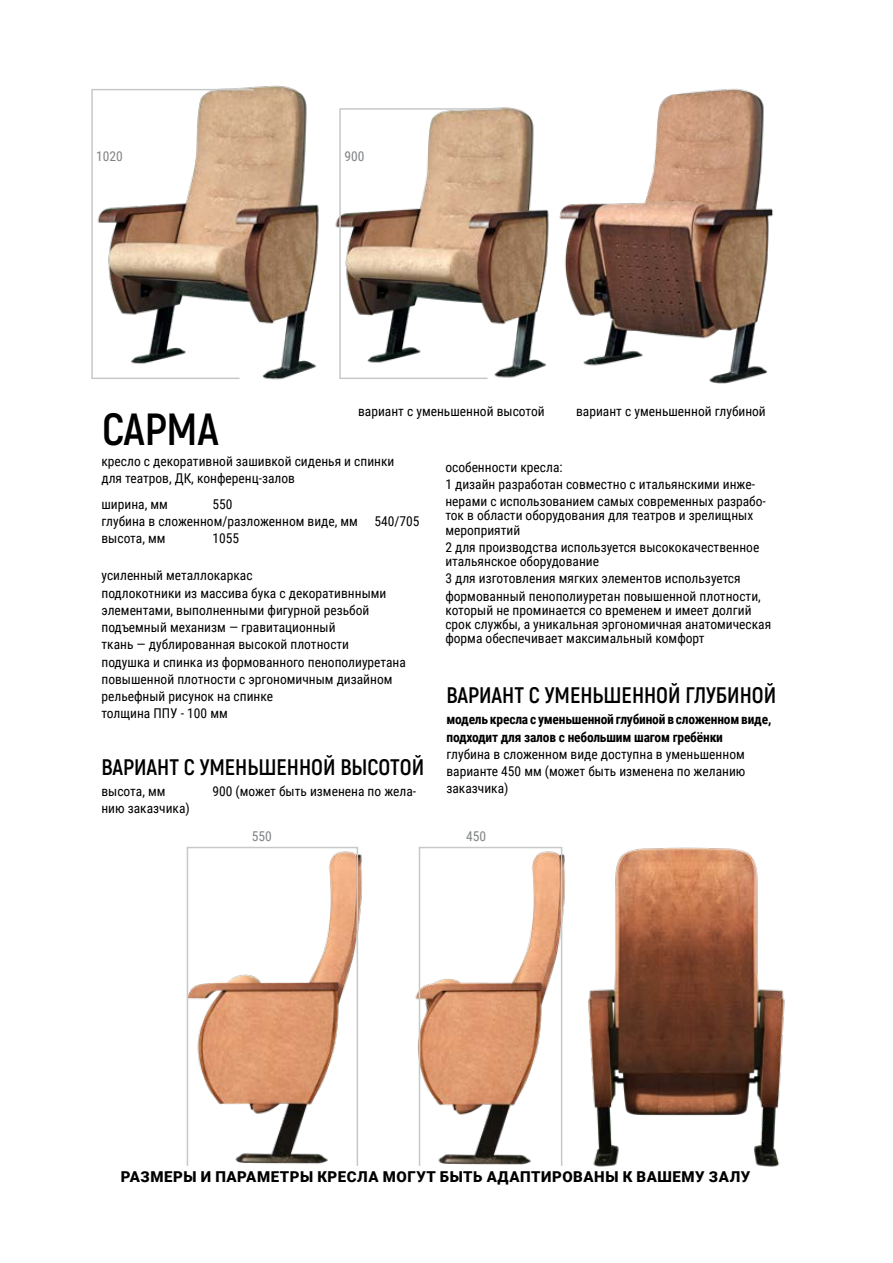
<style>
.page{position:relative;width:893px;height:1263px;background:#fff}
.page>*{position:absolute;margin:0;border:0;box-sizing:border-box;transform-origin:0 0}
.t1{font:700 45px "Akrobat";letter-spacing:-.005em;color:#000}
.t2{font:700 22.5px "Akrobat";color:#000}
.t3{font:900 15px "Roboto";letter-spacing:.035em;color:#000}
.t4{font:13.5px/17.2px "Roboto Condensed";color:#000}
.t5{font:700 13.5px/17.2px "Roboto Condensed";letter-spacing:-.015em;color:#000}
.t6{font:13.5px "Roboto Condensed";color:#808284}
</style>
<div class="page">
<img style="left:559px;top:88px;width:214px;height:296px">
<img style="left:415px;top:846px;width:150px;height:320px">
<img style="left:186px;top:846px;width:176px;height:320px">
<img style="left:588px;top:847px;width:197px;height:320px">
<img style="left:240px;top:85px;width:79px;height:295px">
<img style="left:335px;top:107px;width:214px;height:271px">
<svg style="left:91px;top:88px;width:164px;height:292px"></svg>
<svg style="left:339px;top:107px;width:164px;height:272px"></svg>
<div style="left:419px;top:847px;width:143px;height:319px;border:2px solid #c7c8ca"></div>
<div style="left:187px;top:847px;width:171px;height:319px;border:2px solid #c7c8ca"></div>
<p class="t6" style="left:96px;top:147px;width:28px">1020</p>
<p class="t6" style="left:344px;top:147px;width:22px">900</p>
<p class="t4" style="left:576px;top:402px;width:191px">вариант с уменьшенной глубиной</p>
<p class="t4" style="left:358px;top:402px;width:188px">вариант с уменьшенной высотой</p>
<p class="t4" style="left:101px;top:452px;width:294px">кресло с декоративной зашивкой сиденья и спинки для театров, ДК, конференц-залов</p>
<p class="t4" style="left:101px;top:495px;width:68px">ширина, мм</p>
<h1 class="t1" style="left:102px;top:401px;width:118px">САРМА</h1>
<p class="t4" style="left:445px;top:458px;width:322px">особенности кресла:<br>1 дизайн разработан совместно с итальянскими инже&shy;нерами с использованием самых современных разрабо-</p>
<p class="t4" style="left:445px;top:508px;width:309px;line-height:14.2px">ток в области оборудования для театров и зрелищных мероприятий</p>
<p class="t4" style="left:445px;top:539px;width:315px;line-height:14.2px">2 для производства используется высококачественное итальянское оборудование</p>
<p class="t4" style="left:445px;top:569px;width:317px">3 для изготовления мягких элементов используется формованный пенополиуретан повышенной плотности,</p>
<p class="t4" style="left:445px;top:602px;width:327px;line-height:14.2px">который не проминается со временем и имеет долгий срок службы, а уникальная эргономичная анатомическая форма обеспечивает максимальный комфорт</p>
<p class="t4" style="left:101px;top:495px;width:320px;text-indent:111px">550<br>глубина в сложенном/разложенном виде, мм 540/705 высота, мм</p>
<p class="t4" style="left:213px;top:530px;width:28px">1055</p>
<p class="t4" style="left:101px;top:566px;width:306px">усиленный металлокаркас<br>подлокотники из массива бука с декоративнными элементами, выполненными фигурной резьбой подъемный механизм — гравитационный<br>ткань — дублированная высокой плотности<br>подушка и спинка из формованного пенополиуретана повышенной плотности с эргономичным дизайном рельефный рисунок на спинке<br>толщина ППУ - 100 мм</p>
<h2 class="t2" style="left:446px;top:681px;width:331px">ВАРИАНТ С УМЕНЬШЕННОЙ ГЛУБИНОЙ</h2>
<p class="t5" style="left:446px;top:710px;width:326px">модель кресла с уменьшенной глубиной в сложенном виде, подходит для залов с небольшим шагом гребёнки</p>
<p class="t4" style="left:446px;top:745px;width:300px;text-align:justify">глубина в сложенном виде доступна в уменьшенном варианте 450 мм (может быть изменена по желанию заказчика)</p>
<h2 class="t2" style="left:101px;top:753px;width:324px">ВАРИАНТ С УМЕНЬШЕННОЙ ВЫСОТОЙ</h2>
<p class="t4" style="left:101px;top:782px;width:66px">высота, мм</p>
<p class="t4" style="left:212px;top:782px;width:205px">900 (может быть изменена по жела-</p>
<p class="t4" style="left:101px;top:799px;width:90px">нию заказчика)</p>
<p class="t6" style="left:252px;top:826px;width:22px">550</p>
<p class="t6" style="left:466px;top:826px;width:22px">450</p>
<p class="t3" style="left:121px;top:1166px;width:631px">РАЗМЕРЫ И ПАРАМЕТРЫ КРЕСЛА МОГУТ БЫТЬ АДАПТИРОВАНЫ К ВАШЕМУ ЗАЛУ</p>
</div>
